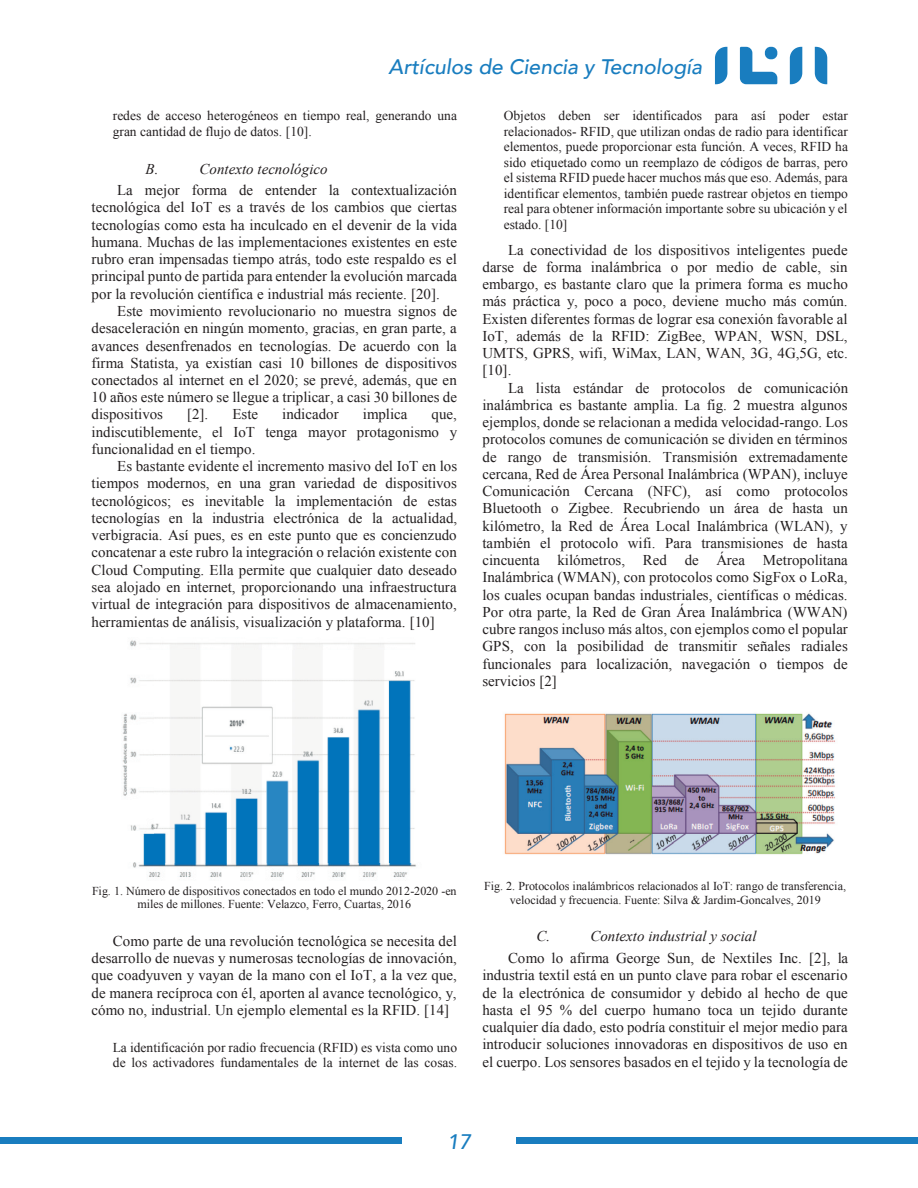
<style>
.page{position:relative;width:918px;height:1188px;background:#fff}
.page>*{position:absolute;margin:0;border:0;box-sizing:border-box;transform-origin:0 0}
.t1{font:italic 500 21px "Avenir";color:#197dbf}
.t2{font:15px/17.2px "Times New Roman";color:#231f20;text-align:justify}
.t3{font:italic 15px "Times New Roman";color:#231f20}
.t4{font:13.5px/15.6px "Times New Roman";color:#231f20}
.t5{font:12px/13.6px "Times New Roman";letter-spacing:-.005em;color:#231f20;text-align:center}
</style>
<div class="page">
<img style="left:122px;top:640px;width:294px;height:238px">
<img style="left:155px;top:651px;width:261px;height:211px">
<img style="left:504px;top:713px;width:331px;height:142px">
<div style="left:0;top:1137px;width:402px;height:7px;background:#197dbf"></div>
<div style="left:516px;top:1137px;width:402px;height:7px;background:#197dbf"></div>
<svg style="left:740px;top:47px;width:37px;height:37px"></svg>
<svg style="left:790px;top:47px;width:12px;height:37px"></svg>
<svg style="left:815px;top:47px;width:12px;height:37px"></svg>
<svg style="left:715px;top:47px;width:12px;height:37px"></svg>
<h1 class="t1" style="left:389px;top:54px;width:315px">Artículos de Ciencia y Tecnología</h1>
<p class="t4" style="left:113px;top:107px;width:346px">redes de acceso heterogéneos en tiempo real, generando una gran cantidad de flujo de datos. [10].</p>
<p class="t3" style="left:146px;top:158px;width:14px">B.</p>
<p class="t3" style="left:200px;top:158px;width:129px">Contexto tecnológico</p>
<p class="t2" style="left:92px;top:181px;width:367px;text-indent:26px">La mejor forma de entender la contextualización tecnológica del IoT es a través de los cambios que ciertas tecnologías como esta ha inculcado en el devenir de la vida humana. Muchas de las implementaciones existentes en este rubro eran impensadas tiempo atrás, todo este respaldo es el principal punto de partida para entender la evolución marcada por la revolución científica e industrial más reciente. [20].</p>
<p class="t2" style="left:92px;top:302px;width:367px;text-indent:26px">Este movimiento revolucionario no muestra signos de desaceleración en ningún momento, gracias, en gran parte, a avances desenfrenados en tecnologías. De acuerdo con la firma Statista, ya existían casi 10 billones de dispositivos conectados al internet en el 2020; se prevé, además, que en 10 años este número se llegue a triplicar, a casi 30 billones de dispositivos</p>
<p class="t2" style="left:187px;top:406px;width:23px">[2].</p>
<p class="t2" style="left:232px;top:406px;width:27px">Este</p>
<p class="t2" style="left:282px;top:406px;width:58px">indicador</p>
<p class="t2" style="left:363px;top:406px;width:46px">implica</p>
<p class="t2" style="left:92px;top:406px;width:367px;text-indent:340px">que, indiscutiblemente, el IoT tenga mayor protagonismo y funcionalidad en el tiempo.</p>
<p class="t2" style="left:92px;top:457px;width:367px;text-indent:26px">Es bastante evidente el incremento masivo del IoT en los tiempos modernos, en una gran variedad de dispositivos tecnológicos; es inevitable la implementación de estas tecnologías en la industria electrónica de la actualidad, verbigracia. Así pues, es en este punto que es concienzudo concatenar a este rubro la integración o relación existente con Cloud Computing. Ella permite que cualquier dato deseado sea alojado en internet, proporcionando una infraestructura virtual de integración para dispositivos de almacenamiento, herramientas de análisis, visualización y plataforma. [10]</p>
<p class="t4" style="left:504px;top:107px;width:346px;text-align:justify">Objetos deben ser identificados para así poder estar relacionados- RFID, que utilizan ondas de radio para identificar elementos, puede proporcionar esta función. A veces, RFID ha sido etiquetado como un reemplazo de códigos de barras, pero el sistema RFID puede hacer muchos más que eso. Además, para identificar elementos, también puede rastrear objetos en tiempo real para obtener información importante sobre su ubicación y el estado. [10]</p>
<p class="t2" style="left:482px;top:241px;width:367px;text-indent:26px">La conectividad de los dispositivos inteligentes puede darse de forma inalámbrica o por medio de cable, sin embargo, es bastante claro que la primera forma es mucho más práctica y, poco a poco, deviene mucho más común.<br>Existen diferentes formas de lograr esa conexión favorable al IoT, además de la RFID: ZigBee, WPAN, WSN, DSL, UMTS, GPRS, wifi, WiMax, LAN, WAN, 3G, 4G,5G, etc. [10].</p>
<p class="t2" style="left:482px;top:379px;width:367px;text-indent:26px">La lista estándar de protocolos de comunicación inalámbrica es bastante amplia. La fig. 2 muestra algunos ejemplos, donde se relacionan a medida velocidad-rango. Los protocolos comunes de comunicación se dividen en términos de rango de transmisión. Transmisión extremadamente cercana, Red de Área Personal Inalámbrica (WPAN), incluye Comunicación Cercana (NFC), así como protocolos Bluetooth o Zigbee. Recubriendo un área de hasta un kilómetro, la Red de Área Local Inalámbrica (WLAN), y también el protocolo wifi. Para transmisiones de hasta cincuenta kilómetros, Red de Área Metropolitana Inalámbrica (WMAN), con protocolos como SigFox o LoRa, los cuales ocupan bandas industriales, científicas o médicas.<br>Por otra parte, la Red de Gran Área Inalámbrica (WWAN) cubre rangos incluso más altos, con ejemplos como el popular GPS, con la posibilidad de transmitir señales radiales funcionales para localización, navegación o tiempos de servicios [2]</p>
<p class="t5" style="left:92px;top:884px;width:366px">Fig. 1. Número de dispositivos conectados en todo el mundo 2012-2020 -en miles de millones. Fuente: Velazco, Ferro, Cuartas, 2016</p>
<p class="t2" style="left:92px;top:932px;width:367px;text-indent:21px">Como parte de una revolución tecnológica se necesita del desarrollo de nuevas y numerosas tecnologías de innovación, que coadyuven y vayan de la mano con el IoT, a la vez que, de manera recíproca con él, aporten al avance tecnológico, y, cómo no, industrial. Un ejemplo elemental es la RFID. [14]</p>
<p class="t4" style="left:113px;top:1039px;width:346px">La identificación por radio frecuencia (RFID) es vista como uno de los activadores fundamentales de la internet de las cosas.</p>
<p class="t5" style="left:484px;top:879px;width:363px">Fig. 2. Protocolos inalámbricos relacionados al IoT: rango de transferencia, velocidad y frecuencia. Fuente: Silva &amp; Jardim-Goncalves, 2019</p>
<p class="t3" style="left:537px;top:926px;width:15px">C.</p>
<p class="t3" style="left:590px;top:926px;width:168px">Contexto industrial y social</p>
<p class="t2" style="left:482px;top:949px;width:367px;text-indent:26px">Como lo afirma George Sun, de Nextiles Inc. [2], la industria textil está en un punto clave para robar el escenario de la electrónica de consumidor y debido al hecho de que hasta el 95 % del cuerpo humano toca un tejido durante cualquier día dado, esto podría constituir el mejor medio para introducir soluciones innovadoras en dispositivos de uso en el cuerpo. Los sensores basados en el tejido y la tecnología de</p>
<h1 class="t1" style="left:447px;top:1129px;width:25px">17</h1>
</div>
